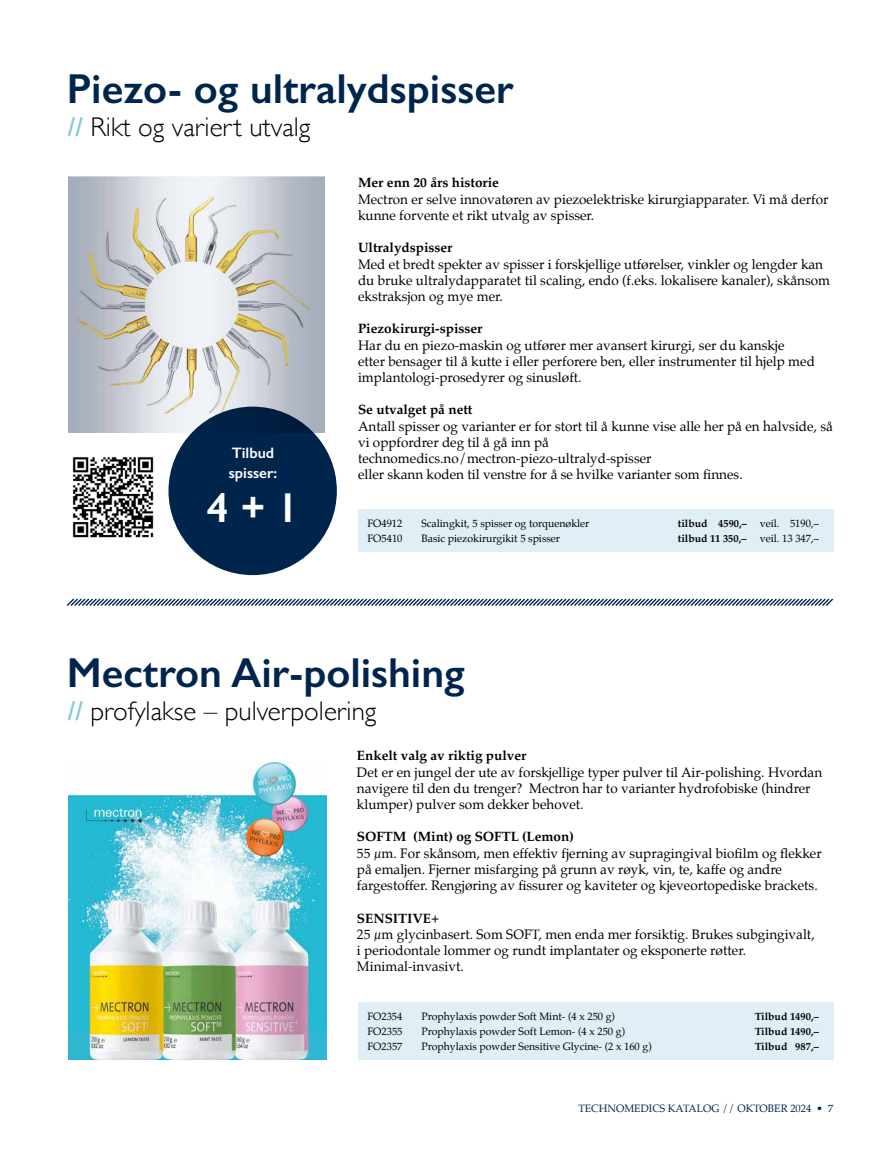
<style>
.page{position:relative;width:893px;height:1149px;background:#fff}
.page>*{position:absolute;margin:0;border:0;box-sizing:border-box;transform-origin:0 0}
.t1{font:600 42px "Gill Sans";color:#00254d}
.t2{font:600 42px "Gill Sans";color:#fff}
.t3{font:300 27px "Gill Sans";color:#000}
.t4{font:600 15.15px/20.2px "Gill Sans";color:#fff}
.t5{font:13.5px/16.2px "Palatino";color:#000}
.t6{font:700 13.5px "Palatino";color:#000}
.t7{font:10.5px "Palatino";color:#000}
.t8{font:700 10.5px "Palatino";color:#000}
.t9{font:10.5px "Palatino";color:#00254d}
.s1{font-weight:600;color:#87c8de}
.s2{font-weight:400}
</style>
<div class="page">
<svg style="left:67px;top:598px;width:767px;height:8px"></svg>
<div style="left:358px;top:509px;width:475px;height:42px;background:#e0eff6"></div>
<div style="left:358px;top:1001px;width:475px;height:57px;background:#e0eff6"></div>
<img style="left:68px;top:762px;width:258px;height:296px">
<img style="left:68px;top:176px;width:256px;height:257px">
<img style="left:72px;top:457px;width:82px;height:81px">
<div style="left:168px;top:406px;width:169px;height:169px;background:#00254d;border-radius:50%"></div>
<h1 class="t1" style="left:67px;top:63px;width:448px">Piezo- og ultralydspisser</h1>
<h2 class="t3" style="left:68px;top:106px;width:244px"><span class="s1">//</span> Rikt og variert utvalg</h2>
<p class="t4" style="left:229px;top:442px;width:50px">Tilbud spisser:</p>
<h1 class="t2" style="left:207px;top:482px;width:94px">4 + 1</h1>
<p class="t6" style="left:358px;top:171px;width:142px">Mer enn 20 års historie</p>
<p class="t5" style="left:358px;top:191px;width:472px">Mectron er selve innovatøren av piezoelektriske kirurgiapparater. Vi må derfor kunne forvente et rikt utvalg av spisser.</p>
<p class="t6" style="left:358px;top:236px;width:96px">Ultralydspisser</p>
<p class="t5" style="left:358px;top:256px;width:474px">Med et bredt spekter av spisser i forskjellige utførelser, vinkler og lengder kan du bruke ultralydapparatet til scaling, endo (f.eks. lokalisere kanaler), skånsom ekstraksjon og mye mer.</p>
<p class="t6" style="left:358px;top:317px;width:126px">Piezokirurgi-spisser</p>
<p class="t5" style="left:358px;top:337px;width:458px">Har du en piezo-maskin og utfører mer avansert kirurgi, ser du kanskje etter bensager til å kutte i eller perforere ben, eller instrumenter til hjelp med implantologi-prosedyrer og sinusløft.</p>
<p class="t6" style="left:358px;top:398px;width:116px">Se utvalget på nett</p>
<p class="t5" style="left:358px;top:418px;width:476px">Antall spisser og varianter er for stort til å kunne vise alle her på en halvside, så vi oppfordrer deg til å gå inn på technomedics.no/mectron-piezo-ultralyd-spisser<br>eller skann koden til venstre for å se hvilke varianter som finnes.</p>
<p class="t7" style="left:367px;top:514px;width:37px">FO4912</p>
<p class="t7" style="left:421px;top:514px;width:170px">Scalingkit, 5 spisser og torquenøkler</p>
<p class="t8" style="left:678px;top:514px;width:143px">tilbud 4590,– <span class="s2">veil. 5190,–</span></p>
<p class="t7" style="left:367px;top:529px;width:37px">FO5410</p>
<p class="t7" style="left:421px;top:529px;width:140px">Basic piezokirurgikit 5 spisser</p>
<p class="t8" style="left:678px;top:529px;width:70px">tilbud 11 350,–</p>
<p class="t7" style="left:760px;top:529px;width:61px">veil. 13 347,–</p>
<h1 class="t1" style="left:67px;top:647px;width:399px">Mectron Air-polishing</h1>
<h2 class="t3" style="left:68px;top:690px;width:310px"><span class="s1">//</span> profylakse – pulverpolering</h2>
<p class="t6" style="left:357px;top:744px;width:171px">Enkelt valg av riktig pulver</p>
<p class="t5" style="left:357px;top:763px;width:467px">Det er en jungel der ute av forskjellige typer pulver til Air-polishing. Hvordan navigere til den du trenger? Mectron har to varianter hydrofobiske (hindrer klumper) pulver som dekker behovet.</p>
<p class="t6" style="left:357px;top:825px;width:218px">SOFTM (Mint) og SOFTL (Lemon)</p>
<p class="t5" style="left:357px;top:844px;width:466px">55 μm. For skånsom, men effektiv fjerning av supragingival biofilm og flekker på emaljen. Fjerner misfarging på grunn av røyk, vin, te, kaffe og andre fargestoffer. Rengjøring av fissurer og kaviteter og kjeveortopediske brackets.</p>
<p class="t6" style="left:357px;top:906px;width:84px">SENSITIVE+</p>
<p class="t5" style="left:357px;top:925px;width:459px">25 μm glycinbasert. Som SOFT, men enda mer forsiktig. Brukes subgingivalt, i periodontale lommer og rundt implantater og eksponerte røtter.<br>Minimal-invasivt.</p>
<p class="t7" style="left:367px;top:1007px;width:37px">FO2354</p>
<p class="t7" style="left:421px;top:1007px;width:195px">Prophylaxis powder Soft Mint- (4 x 250 g)</p>
<p class="t8" style="left:755px;top:1006px;width:66px">Tilbud 1490,–</p>
<p class="t7" style="left:367px;top:1022px;width:37px">FO2355</p>
<p class="t7" style="left:421px;top:1022px;width:205px">Prophylaxis powder Soft Lemon- (4 x 250 g)</p>
<p class="t8" style="left:755px;top:1021px;width:66px">Tilbud 1490,–</p>
<p class="t7" style="left:367px;top:1037px;width:37px">FO2357</p>
<p class="t7" style="left:421px;top:1037px;width:232px">Prophylaxis powder Sensitive Glycine- (2 x 160 g)</p>
<p class="t8" style="left:755px;top:1037px;width:66px">Tilbud 987,–</p>
<p class="t9" style="left:578px;top:1099px;width:257px">TECHNOMEDICS KATALOG // OKTOBER 2024 • 7</p>
</div>
